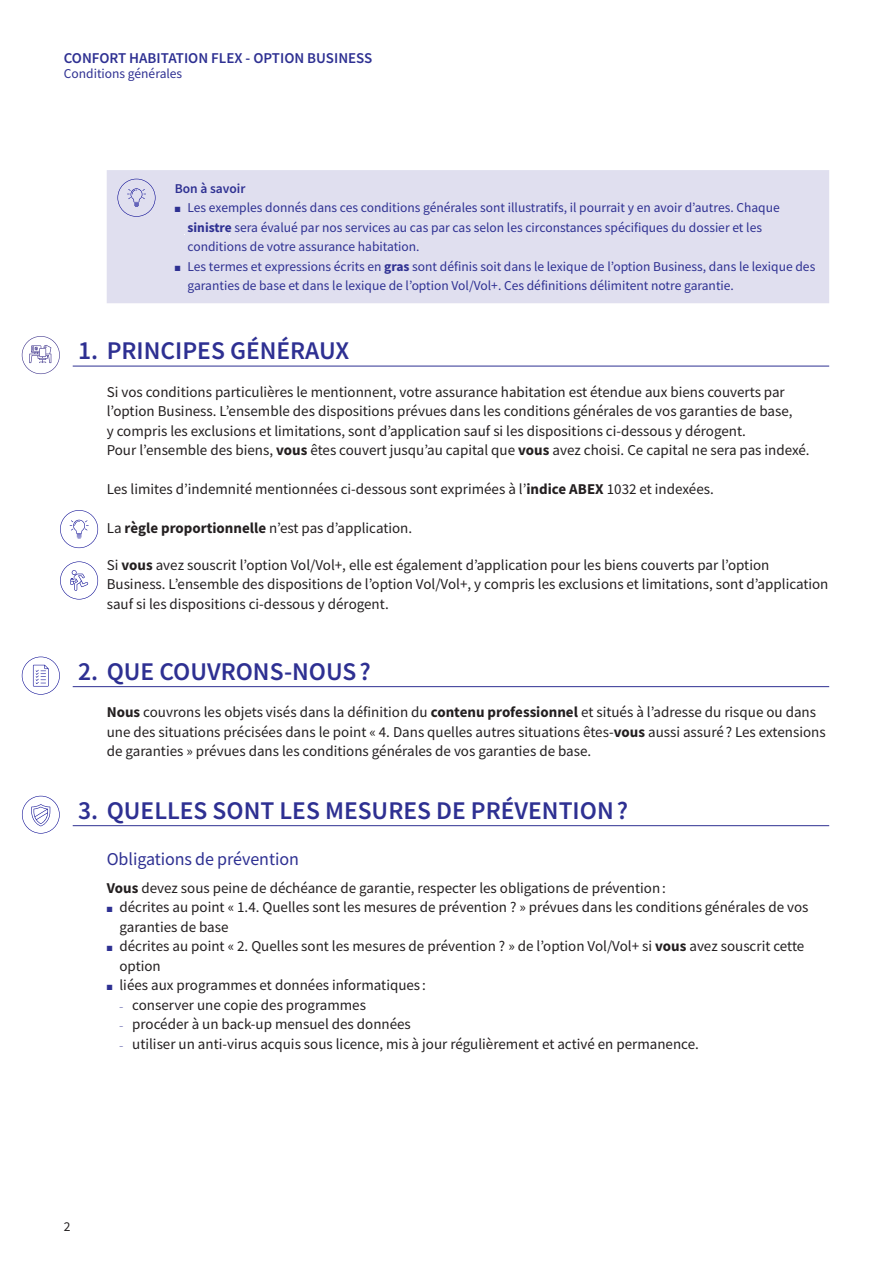
<style>
.page{position:relative;width:893px;height:1263px;background:#fff}
.page>*{position:absolute;margin:0;border:0;box-sizing:border-box;transform-origin:0 0}
.t1{font:600 25.5px "Source Sans Pro";color:#2e3092}
.t2{font:18px "Source Sans Pro";letter-spacing:-.005em;color:#2e3092}
.t3{font:15px/19.5px "Source Sans Pro";color:#231f20}
.t4{font:600 15px "Source Sans Pro";color:#2e3092}
.t5{font:13.5px/19.5px "Source Sans Pro";color:#2e3092}
.t6{font:600 13.5px "Source Sans Pro";color:#2e3092}
.t7{font:13.5px "Source Sans Pro";color:#231f20}
.s1{font-weight:700}
.s2{color:#2e3092}
.s3{font-size:7.5px;color:#2e3092}
</style>
<div class="page">
<div style="left:107px;top:170px;width:722px;height:133px;background:#e0dfef"></div>
<svg style="left:117px;top:179px;width:38px;height:38px"></svg>
<hr style="left:73px;top:366px;width:756px;height:1px;background:#2e3092">
<hr style="left:73px;top:686px;width:756px;height:1px;background:#2e3092">
<hr style="left:73px;top:825px;width:756px;height:1px;background:#2e3092">
<svg style="left:22px;top:336px;width:38px;height:38px"></svg>
<svg style="left:60px;top:510px;width:38px;height:38px"></svg>
<svg style="left:60px;top:561px;width:38px;height:38px"></svg>
<svg style="left:22px;top:657px;width:38px;height:38px"></svg>
<svg style="left:22px;top:796px;width:38px;height:37px"></svg>
<p class="t4" style="left:64px;top:49px;width:310px">CONFORT HABITATION FLEX - OPTION BUSINESS</p>
<p class="t5" style="left:64px;top:64px;width:120px">Conditions générales</p>
<p class="t6" style="left:175px;top:180px;width:72px">Bon à savoir</p>
<p class="t5" style="left:188px;top:198px;width:594px;text-indent:-13px">■ Les exemples donnés dans ces conditions générales sont illustratifs, il pourrait y en avoir d’autres. Chaque <span class="s1">sinistre</span> sera évalué par nos services au cas par cas selon les circonstances spécifiques du dossier et les conditions de votre assurance habitation.</p>
<p class="t5" style="left:188px;top:257px;width:629px;text-indent:-13px">■ Les termes et expressions écrits en <span class="s1">gras</span> sont définis soit dans le lexique de l’option Business, dans le lexique des garanties de base et dans le lexique de l’option Vol/Vol+. Ces définitions délimitent notre garantie.</p>
<h1 class="t1" style="left:78px;top:334px;width:273px">1. PRINCIPES GÉNÉRAUX</h1>
<p class="t3" style="left:107px;top:382px;width:704px">Si vos conditions particulières le mentionnent, votre assurance habitation est étendue aux biens couverts par l’option Business. L’ensemble des dispositions prévues dans les conditions générales de vos garanties de base,<br>y compris les exclusions et limitations, sont d’application sauf si les dispositions ci-dessous y dérogent.<br>Pour l’ensemble des biens, <span class="s1">vous</span> êtes couvert jusqu’au capital que <span class="s1">vous</span> avez choisi. Ce capital ne sera pas indexé.</p>
<p class="t3" style="left:107px;top:479px;width:609px">Les limites d’indemnité mentionnées ci-dessous sont exprimées à l’<span class="s1">indice ABEX</span> 1032 et indexées.</p>
<p class="t3" style="left:107px;top:518px;width:307px">La <span class="s1">règle proportionnelle</span> n’est pas d’application.</p>
<p class="t3" style="left:107px;top:555px;width:723px">Si <span class="s1">vous</span> avez souscrit l’option Vol/Vol+, elle est également d’application pour les biens couverts par l’option<br>Business. L’ensemble des dispositions de l’option Vol/Vol+, y compris les exclusions et limitations, sont d’application sauf si les dispositions ci-dessous y dérogent.</p>
<h1 class="t1" style="left:78px;top:655px;width:294px">2. QUE COUVRONS-NOUS ?</h1>
<p class="t3" style="left:107px;top:702px;width:720px"><span class="s1">Nous</span> couvrons les objets visés dans la définition du <span class="s1">contenu professionnel</span> et situés à l’adresse du risque ou dans une des situations précisées dans le point « 4. Dans quelles autres situations êtes-<span class="s1">vous</span> aussi assuré ? Les extensions de garanties » prévues dans les conditions générales de vos garanties de base.</p>
<h1 class="t1" style="left:78px;top:794px;width:551px">3. QUELLES SONT LES MESURES DE PRÉVENTION ?</h1>
<p class="t2" style="left:107px;top:847px;width:194px">Obligations de prévention</p>
<p class="t3" style="left:107px;top:878px;width:560px"><span class="s1">Vous</span> devez sous peine de déchéance de garantie, respecter les obligations de prévention :</p>
<p class="t3" style="left:119px;top:898px;width:690px;text-indent:-13px"><span class="s2">■</span> décrites au point « 1.4. Quelles sont les mesures de prévention ? » prévues dans les conditions générales de vos garanties de base</p>
<p class="t3" style="left:119px;top:937px;width:686px;text-indent:-13px"><span class="s2">■</span> décrites au point « 2. Quelles sont les mesures de prévention ? » de l’option Vol/Vol+ si <span class="s1">vous</span> avez souscrit cette option</p>
<p class="t3" style="left:119px;top:976px;width:581px;text-indent:-13px"><span class="s2">■</span> liées aux programmes et données informatiques :<br><span class="s3">−</span> conserver une copie des programmes<br><span class="s3">−</span> procéder à un back-up mensuel des données<br><span class="s3">−</span> utiliser un anti-virus acquis sous licence, mis à jour régulièrement et activé en permanence.</p>
<p class="t7" style="left:64px;top:1218px;width:8px">2</p>
</div>
